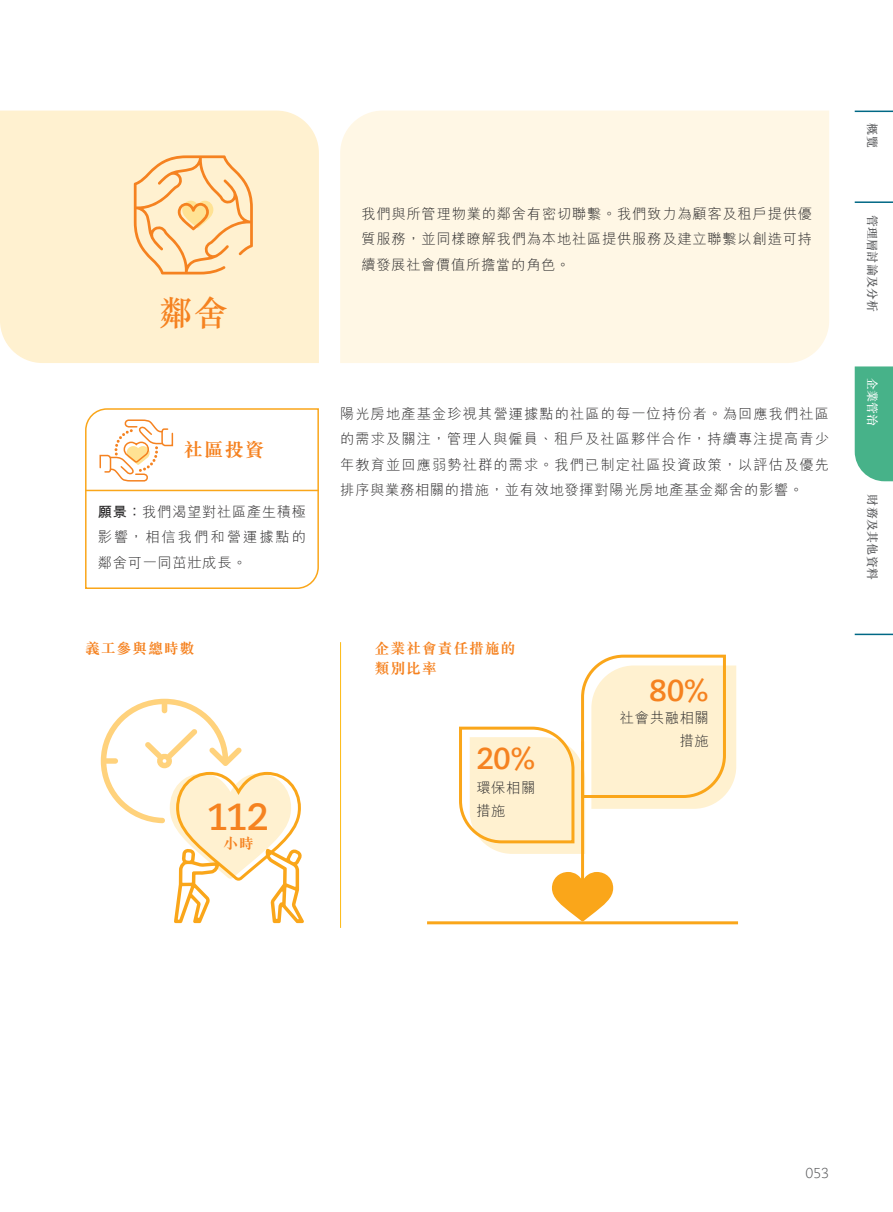
<style>
.page{position:relative;width:893px;height:1212px;background:#fff}
.page>*{position:absolute;margin:0;border:0;box-sizing:border-box;transform-origin:0 0}
.t1{font:700 37.5px "PMN Caecilia W01 75";color:#f58220}
.t2{font:500 34.5px "M Sung HK";color:#f58220}
.t3{font:700 30px "PMN Caecilia W01 75";color:#f58220}
.t4{font:700 19.5px "M Sung HK";color:#f58220}
.t5{font:700 15px/20.2px "M Sung HK";letter-spacing:.05em;color:#f58220}
.t6{font:300 14.25px/25.5px "M Hei HK";letter-spacing:.055em;color:#292829}
.t7{font:300 14.25px "PMN Caecilia W01 45";color:#58595b}
.t8{font:500 12px "M Sung HK";letter-spacing:.02em;color:#58595b}
.t9{font:500 12px "M Sung HK";color:#fff}
.s1{font-weight:700}
</style>
<div class="page">
<div style="left:0;top:111px;width:319px;height:252px;background:#fff1d0"></div>
<div style="left:340px;top:111px;width:489px;height:252px;background:#fff7e5"></div>
<div style="left:855px;top:366px;width:38px;height:115px;background:#47b289"></div>
<hr style="left:855px;top:111px;width:38px;height:1px;background:#006885">
<hr style="left:855px;top:201px;width:38px;height:2px;background:#006885">
<hr style="left:855px;top:634px;width:38px;height:1px;background:#006885">
<hr style="left:340px;top:642px;width:1px;height:286px;background:#fdb913">
<svg style="left:134px;top:155px;width:119px;height:119px;background:#fdddaf"></svg>
<svg style="left:459px;top:654px;width:277px;height:200px"></svg>
<hr style="left:581px;top:741px;width:3px;height:144px;background:#faa61a">
<svg style="left:552px;top:872px;width:61px;height:49px"></svg>
<hr style="left:427px;top:921px;width:311px;height:3px;background:#faa61a">
<svg style="left:85px;top:408px;width:234px;height:181px"></svg>
<svg style="left:101px;top:699px;width:203px;height:224px"></svg>
<p class="t6" style="left:361px;top:200px;width:452px">我們與所管理物業的鄰舍有密切聯繫。我們致力為顧客及租戶提供優</p>
<h2 class="t2" style="left:159px;top:290px;width:70px">鄰舍</h2>
<h3 class="t4" style="left:184px;top:440px;width:82px">社區投資</h3>
<p class="t6" style="left:98px;top:498px;width:210px;text-align:justify"><span class="s1">願景：</span>我們渴望對社區產生積極影響，相信我們和營運據點的鄰舍可一同茁壯成長。</p>
<p class="t6" style="left:361px;top:226px;width:452px">質服務，並同樣瞭解我們為本地社區提供服務及建立聯繫以創造可持續發展社會價值所擔當的角色。</p>
<p class="t6" style="left:340px;top:400px;width:490px;text-align:justify">陽光房地產基金珍視其營運據點的社區的每一位持份者。為回應我們社區的需求及關注，管理人與僱員、租戶及社區夥伴合作，持續專注提高青少年教育並回應弱勢社群的需求。我們已制定社區投資政策，以評估及優先排序與業務相關的措施，並有效地發揮對陽光房地產基金鄰舍的影響。</p>
<p class="t5" style="left:85px;top:638px;width:111px">義工參與總時數</p>
<p class="t5" style="left:375px;top:638px;width:142px">企業社會責任措施的類別比率</p>
<h1 class="t1" style="left:206px;top:795px;width:64px">112</h1>
<p class="t5" style="left:223px;top:833px;width:32px">小時</p>
<h3 class="t3" style="left:476px;top:741px;width:60px">20%</h3>
<p class="t6" style="left:476px;top:777px;width:61px;line-height:22.5px">環保相關措施</p>
<h3 class="t3" style="left:649px;top:672px;width:61px">80%</h3>
<p class="t6" style="left:620px;top:707px;width:91px;line-height:22.5px;text-align:right">社會共融相關措施</p>
<p class="t8" style="left:881px;top:123px;width:26px;rotate:90deg">概覽</p>
<p class="t8" style="left:881px;top:215px;width:99px;rotate:90deg">管理層討論及分析</p>
<p class="t9" style="left:881px;top:378px;width:50px;rotate:90deg">企業管治</p>
<p class="t8" style="left:881px;top:494px;width:87px;rotate:90deg">財務及其他資料</p>
<p class="t7" style="left:805px;top:1165px;width:25px">053</p>
</div>
